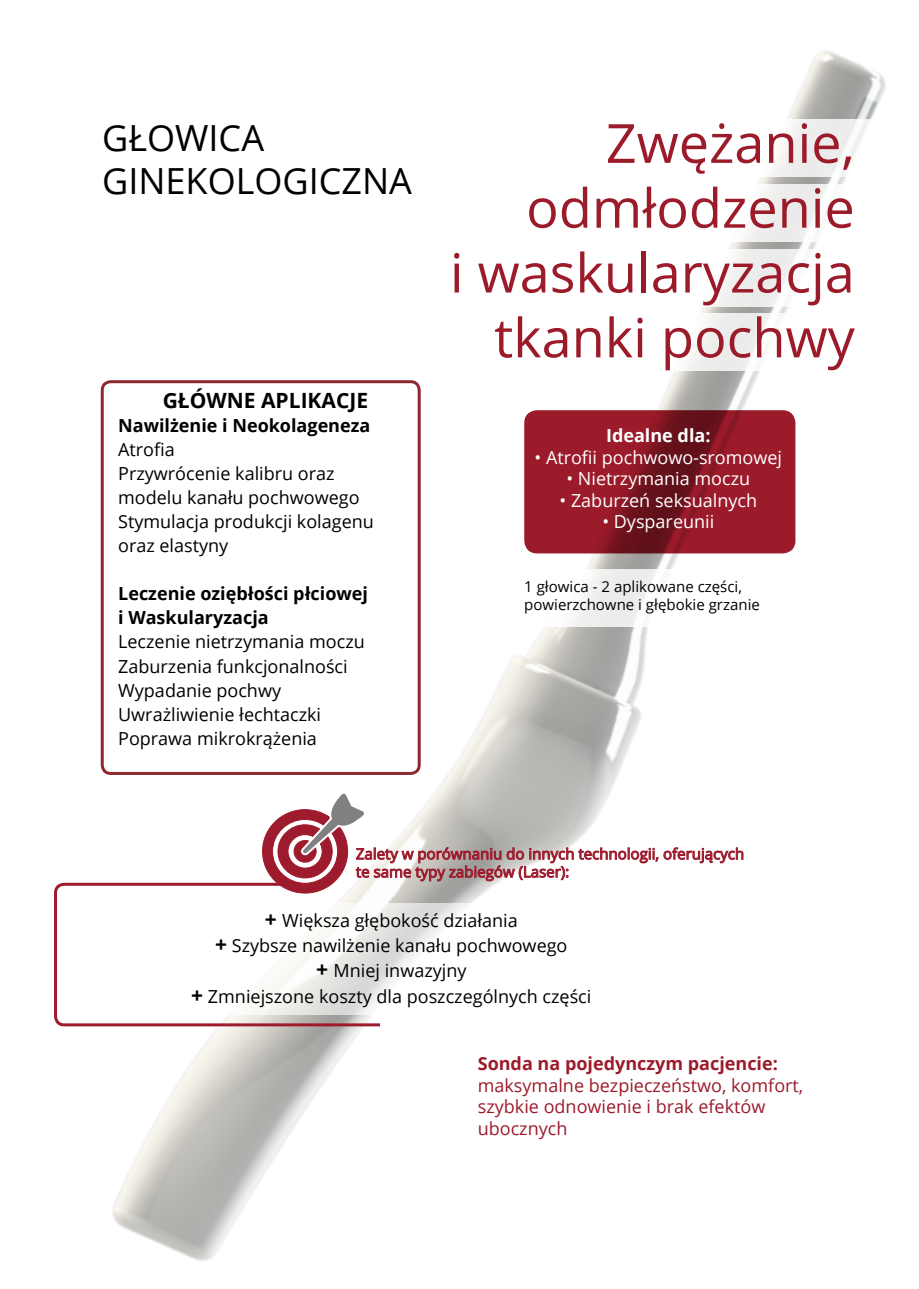
<style>
.page{position:relative;width:919px;height:1289px;background:#fff}
.page>*{position:absolute;margin:0;border:0;box-sizing:border-box;transform-origin:0 0}
.t1{font:54px/64.8px "Open Sans";color:#9c1b2b;text-align:right}
.t2{font:36px/43.2px "Open Sans";color:#000}
.t3{font:700 21px "Open Sans";color:#000}
.t4{font:18px/24px "Open Sans";color:#000}
.t5{font:18px "Open Sans";color:#fff}
.t6{font:18px/21.6px "Open Sans";color:#9c1b2b}
.t7{font:700 18px/24px "Open Sans";color:#000}
.t8{font:700 18px "Open Sans";color:#9c1b2b}
.t9{font:700 18px "Open Sans";color:#fff}
.t10{font:15px/18px "Open Sans";color:#9d1b2c}
.t11{font:15px/18px "Open Sans";color:#000}
.s1{font-weight:700;font-size:21px}
</style>
<div class="page">
<img style="left:100px;top:51px;width:786px;height:1210px">
<img style="left:100px;top:51px;width:319px;height:606px">
<div style="left:101px;top:380px;width:319px;height:395px;border:3px solid #8e282f;border-radius:9px"></div>
<svg style="left:54px;top:881px;width:329px;height:146px"></svg>
<svg style="left:262px;top:793px;width:481px;height:100px"></svg>
<svg style="left:524px;top:410px;width:271px;height:143px;fill:#9c1b2b"></svg>
<svg style="left:184px;top:902px;width:528px;height:112px"></svg>
<div style="left:561px;top:119px;width:326px;height:58px;background:linear-gradient(to right,#fff,#f5f5f4)"></div>
<svg style="left:517px;top:184px;width:369px;height:58px"></svg>
<svg style="left:531px;top:249px;width:355px;height:57px"></svg>
<svg style="left:531px;top:313px;width:355px;height:58px"></svg>
<svg style="left:517px;top:569px;width:356px;height:58px"></svg>
<h2 class="t2" style="left:102px;top:115px;width:311px">GŁOWICA<br>GINEKOLOGICZNA</h2>
<p class="t3" style="left:163px;top:386px;width:207px">GŁÓWNE APLIKACJE</p>
<p class="t7" style="left:118px;top:413px;width:254px">Nawilżenie i Neokolageneza</p>
<p class="t4" style="left:118px;top:437px;width:257px">Atrofia<br>Przywrócenie kalibru oraz modelu kanału pochwowego<br>Stymulacja produkcji kolagenu oraz elastyny</p>
<p class="t7" style="left:118px;top:581px;width:251px">Leczenie oziębłości płciowej i Waskularyzacja</p>
<p class="t4" style="left:118px;top:629px;width:248px">Leczenie nietrzymania moczu<br>Zaburzenia funkcjonalności<br>Wypadanie pochwy<br>Uwrażliwienie łechtaczki<br>Poprawa mikrokrążenia</p>
<h1 class="t1" style="left:450px;top:109px;width:406px">Zwężanie, odmłodzenie<br>i waskularyzacja tkanki pochwy</h1>
<p class="t9" style="left:606px;top:423px;width:106px">Idealne dla:</p>
<p class="t5" style="left:534px;top:445px;width:249px">• Atrofii pochwowo-sromowej</p>
<p class="t5" style="left:566px;top:466px;width:185px">• Nietrzymania moczu</p>
<p class="t5" style="left:559px;top:488px;width:199px">• Zaburzeń seksualnych</p>
<p class="t5" style="left:602px;top:509px;width:113px">• Dyspareunii</p>
<p class="t11" style="left:524px;top:577px;width:237px">1 głowica - 2 aplikowane części, powierzchowne i głębokie grzanie</p>
<p class="t10" style="left:356px;top:844px;width:390px">Zalety w porównaniu do innych technologii, oferujących te same typy zabiegów (Laser):</p>
<p class="t4" style="left:191px;top:907px;width:401px;line-height:25.2px;text-align:center"><span class="s1">+</span> Większa głębokość działania<br><span class="s1">+</span> Szybsze nawilżenie kanału pochwowego<br><span class="s1">+</span> Mniej inwazyjny<br><span class="s1">+</span> Zmniejszone koszty dla poszczególnych części</p>
<p class="t8" style="left:477px;top:1050px;width:301px">Sonda na pojedynczym pacjencie:</p>
<p class="t6" style="left:477px;top:1073px;width:327px">maksymalne bezpieczeństwo, komfort, szybkie odnowienie i brak efektów ubocznych</p>
</div>
